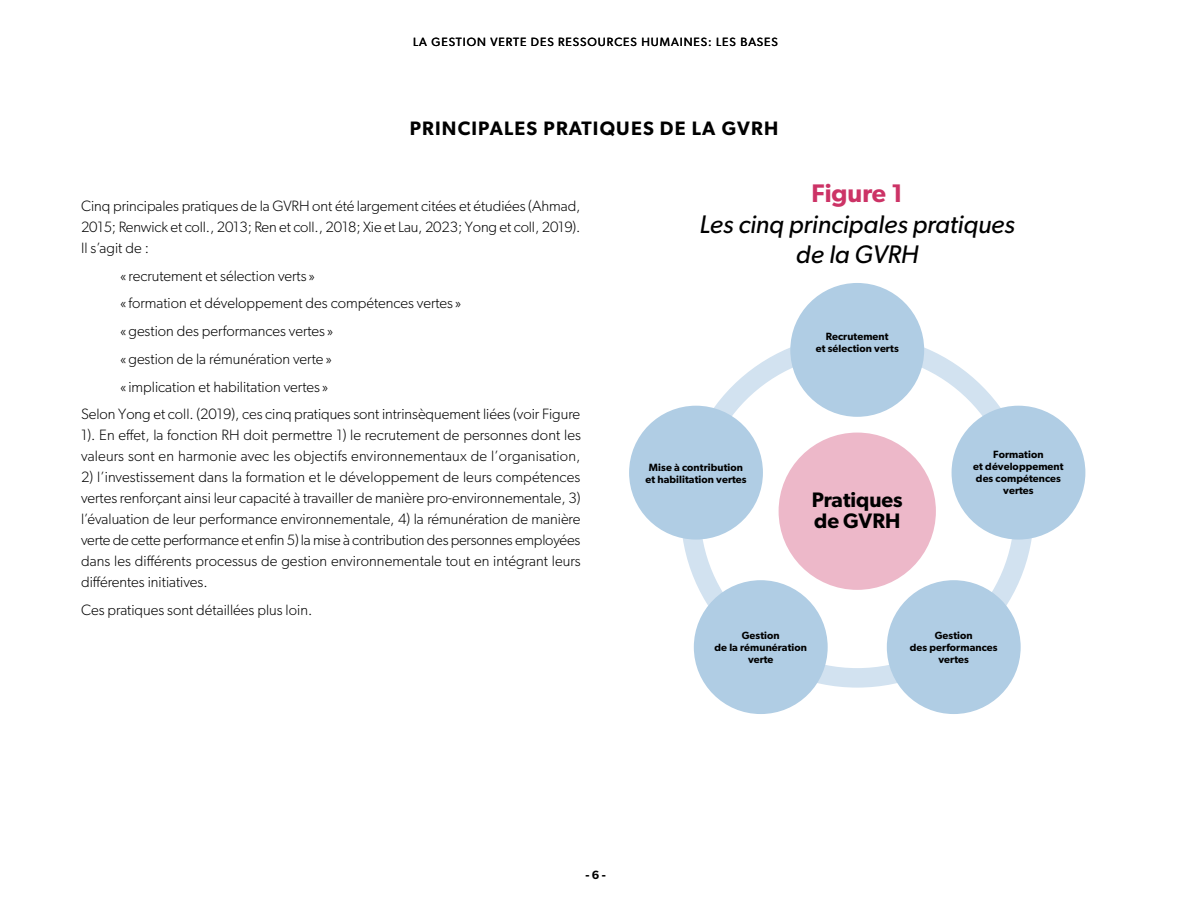
<style>
.page{position:relative;width:1188px;height:918px;background:#fff}
.page>*{position:absolute;margin:0;border:0;box-sizing:border-box;transform-origin:0 0}
._2-Titre_italic_centre{font:italic 25.5px/30.6px "Gibson";color:#000;text-align:center}
.Tab_titre{font:600 21px/21px "Gibson";color:#000}
._3-titre_niv3{font:600 19.5px "Gibson";letter-spacing:.06em;color:#000}
.Body{font:300 15px/21px "Gibson";color:#000;text-align:justify}
.t1{font:12px "Gibson";letter-spacing:.08em;color:#000}
.t2{font:600 12px "Gibson";color:#000}
.Tab_body{font:600 10.5px/12px "Gibson";letter-spacing:.01em;color:#000;text-align:center}
.s1{font-weight:600;font-style:normal;color:#c36}
</style>
<div class="page">
<div style="left:681px;top:334px;width:353px;height:354px;border:20px solid #d2e2f0;border-radius:50%"></div>
<div style="left:779px;top:433px;width:157px;height:157px;background:#edb8c9;border-radius:50%"></div>
<div style="left:790px;top:283px;width:134px;height:134px;background:#b0cde4;border-radius:50%"></div>
<div style="left:694px;top:580px;width:134px;height:134px;background:#b0cde4;border-radius:50%"></div>
<div style="left:887px;top:580px;width:134px;height:134px;background:#b0cde4;border-radius:50%"></div>
<div style="left:952px;top:406px;width:133px;height:134px;background:#b0cde4;border-radius:50%"></div>
<div style="left:629px;top:406px;width:134px;height:134px;background:#b0cde4;border-radius:50%"></div>
<p class="t1" style="left:413px;top:35px;width:366px">LA GESTION VERTE DES RESSOURCES HUMAINES: LES BASES</p>
<p class="_3-titre_niv3" style="left:410px;top:117px;width:370px">PRINCIPALES PRATIQUES DE LA GVRH</p>
<p class="Body" style="left:81px;top:195px;width:501px">Cinq principales pratiques de la GVRH ont été largement citées et étudiées (Ahmad, 2015; Renwick et coll., 2013; Ren et coll., 2018; Xie et Lau, 2023; Yong et coll, 2019).<br>Il s’agit de :</p>
<p class="Body" style="left:120px;top:265px;width:197px">« recrutement et sélection verts »</p>
<p class="Body" style="left:120px;top:293px;width:343px">« formation et développement des compétences vertes »</p>
<p class="Body" style="left:120px;top:320px;width:215px">«gestion des performances vertes »</p>
<p class="Body" style="left:120px;top:348px;width:213px">«gestion de la rémunération verte»</p>
<p class="Body" style="left:120px;top:376px;width:210px">« implication et habilitation vertes »</p>
<p class="Body" style="left:81px;top:404px;width:501px">Selon Yong et coll. (2019), ces cinq pratiques sont intrinsèquement liées (voir Figure 1). En effet, la fonction RH doit permettre 1) le recrutement de personnes dont les valeurs sont en harmonie avec les objectifs environnementaux de l’organisation,</p>
<p class="Body" style="left:81px;top:467px;width:501px">2) l’investissement dans la formation et le développement de leurs compétences vertes renforçant ainsi leur capacité à travailler de manière pro-environnementale, 3) l’évaluation de leur performance environnementale, 4) la rémunération de manière verte de cette performance et enfin 5) la mise à contribution des personnes employées dans les différents processus de gestion environnementale tout en intégrant leurs différentes initiatives.</p>
<p class="Body" style="left:81px;top:599px;width:233px">Ces pratiques sont détaillées plus loin.</p>
<p class="_2-Titre_italic_centre" style="left:700px;top:178px;width:317px"><span class="s1">Figure 1<br></span>Les cinq principales pratiques de la GVRH</p>
<p class="Tab_body" style="left:645px;top:461px;width:103px">Mise à contribution et habilitation vertes</p>
<p class="Tab_body" style="left:816px;top:331px;width:84px">Recrutement<br>et sélection verts</p>
<p class="Tab_titre" style="left:812px;top:488px;width:92px">Pratiques de GVRH</p>
<p class="Tab_body" style="left:973px;top:448px;width:92px">Formation<br>et développement des compétences vertes</p>
<p class="Tab_body" style="left:714px;top:629px;width:94px">Gestion<br>de la rémunération verte</p>
<p class="Tab_body" style="left:910px;top:629px;width:89px">Gestion<br>des performances vertes</p>
<p class="t2" style="left:585px;top:868px;width:22px">- 6 -</p>
</div>
